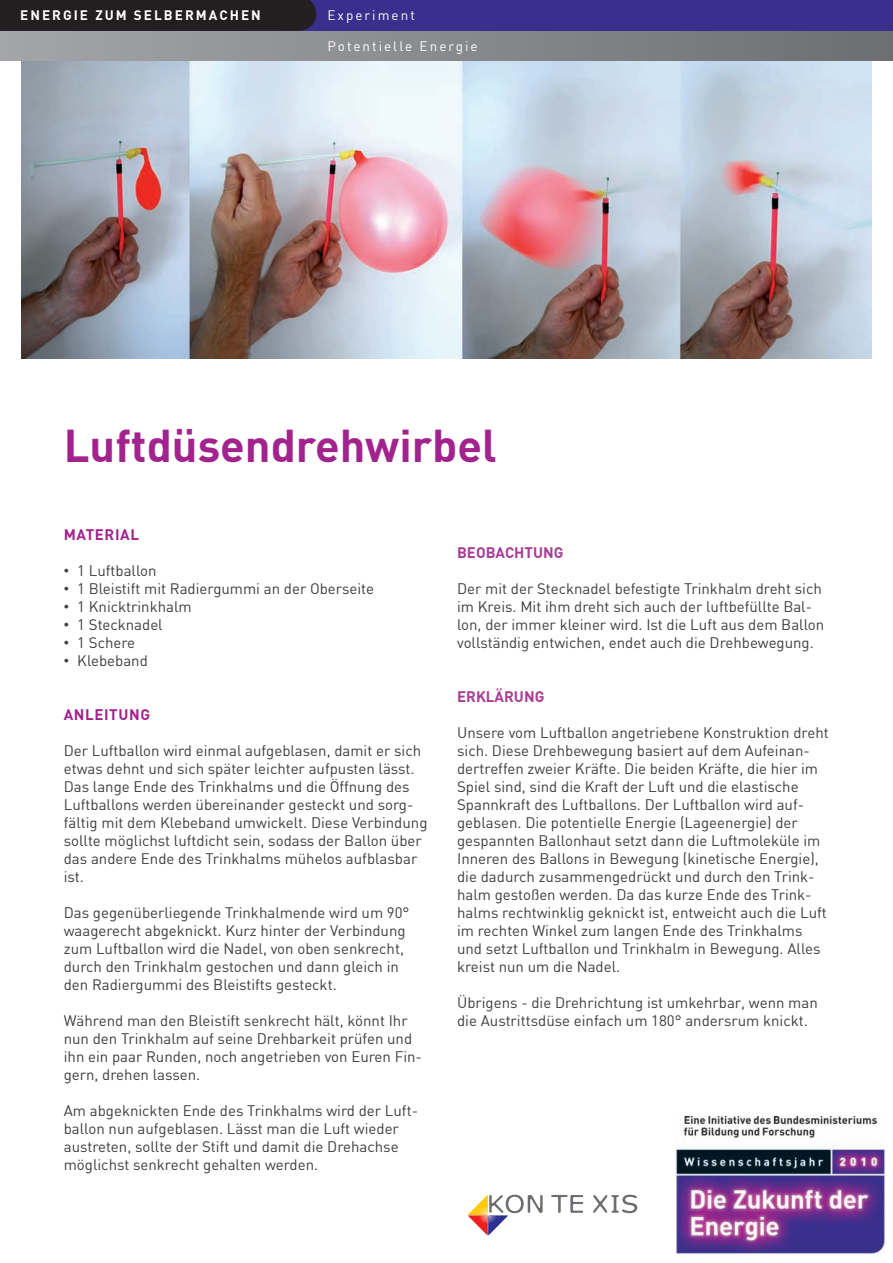
<style>
.page{position:relative;width:893px;height:1263px;background:#fff}
.page>*{position:absolute;margin:0;border:0;box-sizing:border-box;transform-origin:0 0}
.t1{font:700 45px "DIN";color:#a2238e}
.t2{font:15px/18px "DIN";color:#3e3e3f}
.t3{font:700 15px "DIN";color:#a83d96}
.t4{font:700 15px "DIN";letter-spacing:.04em;color:#a2238e}
.t5{font:13.5px "DIN";letter-spacing:.15em;color:#fff}
.t6{font:700 13.5px "DIN";letter-spacing:.15em;color:#fff}
.s1{font-family:"Arial"}
</style>
<div class="page">
<img style="left:21px;top:61px;width:851px;height:297px">
<div style="left:0;top:26px;width:893px;height:35px;background:linear-gradient(to right,#a3a5a8,#6d6e71)"></div>
<div style="left:0;top:0;width:893px;height:31px;background:#3b2f8d"></div>
<div style="left:0;top:0;width:316px;height:31px;background:#231f20"></div>
<img style="left:675px;top:1116px;width:211px;height:139px">
<svg style="left:468px;top:1194px;width:75px;height:41px"></svg>
<svg style="left:551px;top:1195px;width:32px;height:18px"></svg>
<svg style="left:593px;top:1194px;width:44px;height:20px"></svg>
<p class="t6" style="left:20px;top:6px;width:242px">E NERGIE ZUM SELBERM ACHEN</p>
<p class="t5" style="left:327px;top:7px;width:89px">Experiment</p>
<p class="t5" style="left:327px;top:38px;width:152px">Potentielle Energie</p>
<h1 class="t1" style="left:64px;top:416px;width:434px">LUFTDÜSENDREHWIRBEL</h1>
<p class="t4" style="left:64px;top:525px;width:77px">MATERIAL</p>
<p class="t2" style="left:64px;top:561px;width:94px"><span class="s1">•</span> 1 Luftballon</p>
<p class="t2" style="left:64px;top:579px;width:312px"><span class="s1">•</span> 1 Bleistift mit Radiergummi an der Oberseite</p>
<p class="t2" style="left:64px;top:597px;width:129px"><span class="s1">•</span> 1 Knicktrinkhalm</p>
<p class="t2" style="left:64px;top:615px;width:100px"><span class="s1">•</span> 1 Stecknadel</p>
<p class="t2" style="left:64px;top:633px;width:73px"><span class="s1">•</span> 1 Schere</p>
<p class="t2" style="left:64px;top:651px;width:86px"><span class="s1">•</span> Klebeband</p>
<p class="t4" style="left:64px;top:705px;width:88px">ANLEITUNG</p>
<p class="t2" style="left:64px;top:741px;width:365px">Der Luftballon wird einmal aufgeblasen, damit er sich etwas dehnt und sich später leichter aufpusten lässt.<br>Das lange Ende des Trinkhalms und die Öffnung des Luftballons werden übereinander gesteckt und sorg&shy;fältig mit dem Klebeband umwickelt. Diese Verbindung sollte möglichst luftdicht sein, sodass der Ballon über das andere Ende des Trinkhalms mühelos aufblasbar ist.</p>
<p class="t2" style="left:64px;top:903px;width:347px">Das gegenüberliegende Trinkhalmende wird um 90° waagerecht abgeknickt. Kurz hinter der Verbindung zum Luftballon wird die Nadel, von oben senkrecht, durch den Trinkhalm gestochen und dann gleich in den Radiergummi des Bleistifts gesteckt.</p>
<p class="t2" style="left:64px;top:1011px;width:360px">Während man den Bleistift senkrecht hält, könnt Ihr nun den Trinkhalm auf seine Drehbarkeit prüfen und ihn ein paar Runden, noch angetrieben von Euren Fin&shy;gern, drehen lassen.</p>
<p class="t2" style="left:64px;top:1101px;width:356px">Am abgeknickten Ende des Trinkhalms wird der Luft&shy;ballon nun aufgeblasen. Lässt man die Luft wieder austreten, sollte der Stift und damit die Drehachse möglichst senkrecht gehalten werden.</p>
<p class="t3" style="left:457px;top:543px;width:108px">BEOBACHTUNG</p>
<p class="t2" style="left:457px;top:579px;width:369px">Der mit der Stecknadel befestigte Trinkhalm dreht sich im Kreis. Mit ihm dreht sich auch der luftbefüllte Bal&shy;lon, der immer kleiner wird. Ist die Luft aus dem Ballon vollständig entwichen, endet auch die Drehbewegung.</p>
<p class="t3" style="left:457px;top:687px;width:89px">ERKLÄRUNG</p>
<p class="t2" style="left:457px;top:723px;width:373px">Unsere vom Luftballon angetriebene Konstruktion dreht sich. Diese Drehbewegung basiert auf dem Aufeinan&shy;dertreffen zweier Kräfte. Die beiden Kräfte, die hier im Spiel sind, sind die Kraft der Luft und die elastische Spannkraft des Luftballons. Der Luftballon wird auf&shy;geblasen. Die potentielle Energie (Lageenergie) der gespannten Ballonhaut setzt dann die Luftmoleküle im Inneren des Ballons in Bewegung (kinetische Energie), die dadurch zusammengedrückt und durch den Trink&shy;halm gestoßen werden. Da das kurze Ende des Trink&shy;halms rechtwinklig geknickt ist, entweicht auch die Luft im rechten Winkel zum langen Ende des Trinkhalms und setzt Luftballon und Trinkhalm in Bewegung. Alles kreist nun um die Nadel.</p>
<p class="t2" style="left:457px;top:993px;width:362px">Übrigens - die Drehrichtung ist umkehrbar, wenn man die Austrittsdüse einfach um 180° andersrum knickt.</p>
</div>
